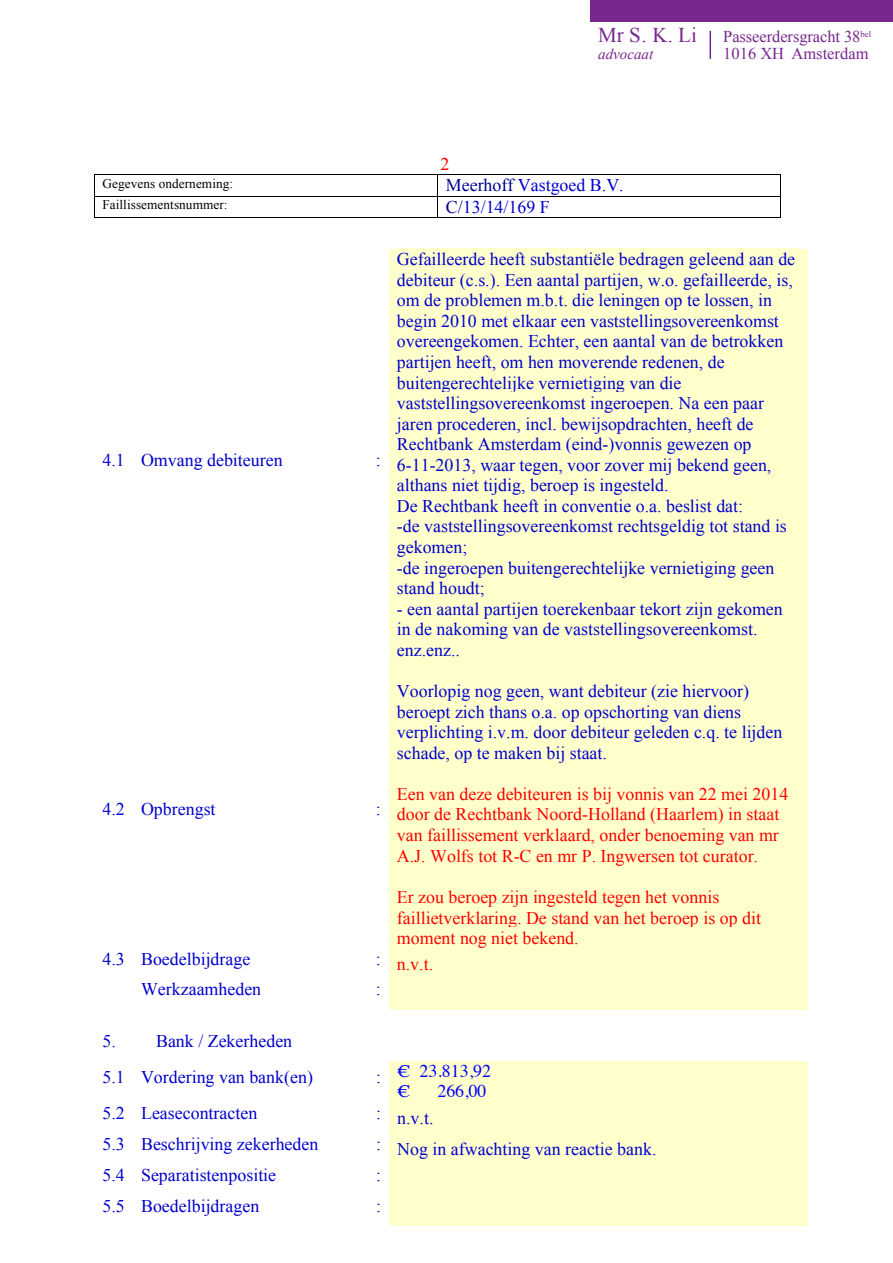
<style>
.page{position:relative;width:893px;height:1263px;background:#fff}
.page>*{position:absolute;margin:0;border:0;box-sizing:border-box;transform-origin:0 0}
.t1{font:21px "Times New Roman";color:#77278d}
.t2{font:17.85px/20.5px "Times New Roman";color:#00c}
.t3{font:17.85px/20.5px "Times New Roman";color:#f00}
.t4{font:17.85px/20.4px "Times";color:#00f}
.t5{font:16.5px "Times New Roman";letter-spacing:-.005em;color:#77278d}
.t6{font:italic 15px "Times New Roman";color:#77278d}
.t7{font:13.2px "Times New Roman";letter-spacing:.005em;color:#000}
.s1{color:#000090}
.s2{font-family:"Times New Roman";color:#00c}
</style>
<div class="page">
<hr style="left:709px;top:31px;width:2px;height:28px;background:#77278d">
<div style="left:590px;top:0;width:303px;height:21px;background:#77278d"></div>
<hr style="left:95px;top:174px;width:342px;height:1px;background:#000">
<hr style="left:438px;top:174px;width:342px;height:1px;background:#000">
<hr style="left:95px;top:196px;width:342px;height:1px;background:#000">
<hr style="left:438px;top:196px;width:342px;height:1px;background:#000">
<svg style="left:94px;top:174px;width:1px;height:44px"></svg>
<hr style="left:95px;top:217px;width:342px;height:1px;background:#000">
<svg style="left:437px;top:174px;width:1px;height:44px"></svg>
<hr style="left:438px;top:217px;width:342px;height:1px;background:#000">
<svg style="left:780px;top:174px;width:1px;height:44px"></svg>
<div style="left:389px;top:249px;width:419px;height:431px;background:#ffc"></div>
<div style="left:389px;top:680px;width:419px;height:268px;background:#ffc"></div>
<div style="left:389px;top:948px;width:419px;height:31px;background:#ffc"></div>
<div style="left:389px;top:979px;width:419px;height:31px;background:#ffc"></div>
<div style="left:389px;top:1061px;width:419px;height:41px;background:#ffc"></div>
<div style="left:389px;top:1102px;width:419px;height:31px;background:#ffc"></div>
<div style="left:389px;top:1133px;width:419px;height:31px;background:#ffc"></div>
<div style="left:389px;top:1164px;width:419px;height:31px;background:#ffc"></div>
<div style="left:389px;top:1195px;width:419px;height:31px;background:#ffc"></div>
<p class="t3" style="left:440px;top:154px;width:10px">2</p>
<p class="t1" style="left:598px;top:21px;width:100px">Mr S. K. Li</p>
<p class="t5" style="left:723px;top:25px;width:149px">Passeerdersgracht 38<sup>bel</sup></p>
<p class="t6" style="left:598px;top:44px;width:56px">advocaat</p>
<p class="t5" style="left:723px;top:42px;width:147px">1016 XH Amsterdam</p>
<p class="t7" style="left:102px;top:174px;width:132px">Gegevens onderneming:</p>
<p class="t2" style="left:446px;top:175px;width:179px"><span class="s1">Meerhoff</span> Vastgoed B.V.</p>
<p class="t7" style="left:102px;top:196px;width:127px">Faillissementsnummer:</p>
<p class="t2" style="left:446px;top:196px;width:105px"><span class="s1">C/</span>13/14/169 F</p>
<p class="t2" style="left:102px;top:449px;width:182px">4.1 Omvang debiteuren</p>
<p class="t2" style="left:376px;top:449px;width:6px">:</p>
<p class="t2" style="left:102px;top:799px;width:115px">4.2 Opbrengst</p>
<p class="t2" style="left:376px;top:799px;width:6px">:</p>
<p class="t2" style="left:397px;top:249px;width:400px">Gefailleerde heeft substantiële bedragen geleend aan de debiteur (c.s.). Een aantal partijen, w.o. gefailleerde, is, om de problemen m.b.t. die leningen op te lossen, in begin 2010 met elkaar een vaststellingsovereenkomst overeengekomen. Echter, een aantal van de betrokken partijen heeft, om hen moverende redenen, de buitengerechtelijke vernietiging van die vaststellingsovereenkomst ingeroepen. Na een paar jaren procederen, incl. bewijsopdrachten, heeft de Rechtbank Amsterdam (eind-)vonnis gewezen op 6-11-2013, waar tegen, voor zover mij bekend geen, althans niet tijdig, beroep is ingesteld.<br>De Rechtbank heeft in conventie o.a. beslist dat:<br>-de vaststellingsovereenkomst rechtsgeldig tot stand is gekomen;<br>-de ingeroepen buitengerechtelijke vernietiging geen stand houdt;</p>
<p class="t2" style="left:397px;top:598px;width:387px">- een aantal partijen toerekenbaar tekort zijn gekomen in de nakoming van de vaststellingsovereenkomst. enz.enz..</p>
<p class="t2" style="left:397px;top:680px;width:387px">Voorlopig nog geen, want debiteur (zie hiervoor) beroept zich thans o.a. op opschorting van diens verplichting i.v.m. door debiteur geleden c.q. te lijden schade, op te maken bij staat.</p>
<p class="t3" style="left:397px;top:783px;width:393px">Een van deze debiteuren is bij vonnis van 22 mei 2014 door de Rechtbank Noord-Holland (Haarlem) in staat van faillissement verklaard, onder benoeming van mr A.J. Wolfs tot R-C en mr P. Ingwersen tot curator.</p>
<p class="t3" style="left:397px;top:886px;width:366px">Er zou beroep zijn ingesteld tegen het vonnis faillietverklaring. De stand van het beroep is op dit moment nog niet bekend.</p>
<p class="t2" style="left:102px;top:948px;width:149px">4.3 Boedelbijdrage</p>
<p class="t3" style="left:376px;top:953px;width:59px"><sup>:</sup> n.v.t.</p>
<p class="t2" style="left:141px;top:979px;width:122px">Werkzaamheden</p>
<p class="t2" style="left:376px;top:979px;width:6px">:</p>
<p class="t2" style="left:102px;top:1023px;width:212px;line-height:35.7px">5. Bank / Zekerheden<br>5.1 Vordering van bank(en)</p>
<p class="t4" style="left:397px;top:1059px;width:95px;text-indent:-21px"><span class="s2">:</span> € 23.813,92 €</p>
<p class="t4" style="left:437px;top:1080px;width:51px">266,00</p>
<p class="t2" style="left:102px;top:1102px;width:156px">5.2 Leasecontracten</p>
<p class="t2" style="left:376px;top:1108px;width:59px">: n.v.t.</p>
<p class="t2" style="left:102px;top:1133px;width:217px">5.3 Beschrijving zekerheden</p>
<p class="t2" style="left:376px;top:1138px;width:282px">: Nog in afwachting van reactie bank.</p>
<p class="t2" style="left:102px;top:1164px;width:175px">5.4 Separatistenpositie</p>
<p class="t2" style="left:376px;top:1164px;width:6px">:</p>
<p class="t2" style="left:102px;top:1195px;width:158px">5.5 Boedelbijdragen</p>
<p class="t2" style="left:376px;top:1195px;width:6px">:</p>
</div>
